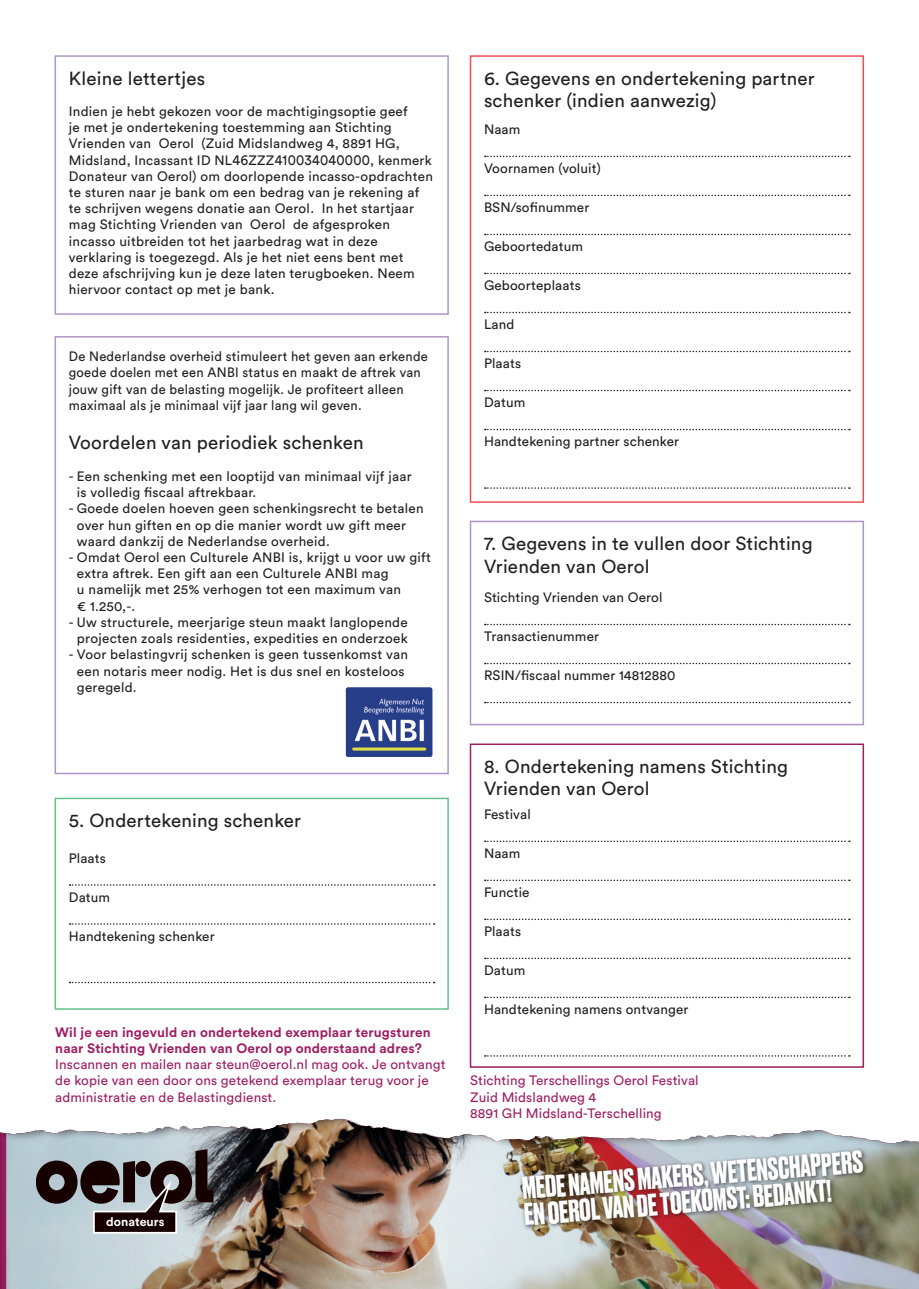
<style>
.page{position:relative;width:919px;height:1289px;background:#fff}
.page>*{position:absolute;margin:0;border:0;box-sizing:border-box;transform-origin:0 0}
.t1{font:700 29.55px/26.1px "Druk";color:#fff}
.t2{font:18.75px/22.5px "Circular Std";letter-spacing:.01em;color:#231f20}
.t3{font:13.5px/16.2px "Circular Std";letter-spacing:.02em;color:#231f20}
.t4{font:13.5px/16.2px "Circular Std";letter-spacing:.01em;color:#9e1f62}
.t5{font:13.5px/16.2px "Circular Std";letter-spacing:.02em;color:#231f20;scale:.96 1}
.t6{font:700 13.5px/16.2px "Circular Std";letter-spacing:.01em;color:#9e1f62}
.t7{font:700 12.45px "Circular Std";color:#fff}
.s1{font-size:14.85px}
</style>
<div class="page">
<div style="left:0;top:1117px;width:918px;height:171px;background:#231f20;opacity:.75"></div>
<div style="left:55px;top:55px;width:394px;height:260px;border:2px solid #b096c7"></div>
<div style="left:55px;top:336px;width:394px;height:438px;border:2px solid #b096c7"></div>
<svg style="left:70px;top:884px;width:364px;height:1px"></svg>
<svg style="left:70px;top:923px;width:364px;height:1px"></svg>
<svg style="left:70px;top:981px;width:364px;height:2px"></svg>
<div style="left:55px;top:797px;width:394px;height:212px;border:2px solid #65c189"></div>
<svg style="left:484px;top:156px;width:365px;height:1px"></svg>
<svg style="left:484px;top:195px;width:365px;height:1px"></svg>
<svg style="left:484px;top:234px;width:365px;height:1px"></svg>
<svg style="left:484px;top:273px;width:365px;height:1px"></svg>
<svg style="left:484px;top:312px;width:365px;height:1px"></svg>
<svg style="left:484px;top:351px;width:365px;height:1px"></svg>
<svg style="left:484px;top:390px;width:365px;height:1px"></svg>
<svg style="left:484px;top:429px;width:365px;height:1px"></svg>
<svg style="left:484px;top:487px;width:365px;height:2px"></svg>
<div style="left:469px;top:55px;width:395px;height:448px;border:2px solid #ef4d56"></div>
<svg style="left:484px;top:623px;width:365px;height:2px"></svg>
<svg style="left:484px;top:662px;width:365px;height:2px"></svg>
<svg style="left:484px;top:701px;width:365px;height:2px"></svg>
<div style="left:469px;top:520px;width:395px;height:205px;border:2px solid #b096c7"></div>
<svg style="left:484px;top:840px;width:365px;height:2px"></svg>
<svg style="left:484px;top:879px;width:365px;height:2px"></svg>
<svg style="left:484px;top:918px;width:365px;height:2px"></svg>
<svg style="left:484px;top:957px;width:365px;height:2px"></svg>
<svg style="left:484px;top:996px;width:365px;height:2px"></svg>
<svg style="left:484px;top:1055px;width:365px;height:1px"></svg>
<div style="left:469px;top:743px;width:395px;height:324px;border:2px solid #9e1f62"></div>
<img style="left:345px;top:688px;width:88px;height:68px">
<svg style="left:36px;top:1149px;width:177px;height:85px;background:#737175"></svg>
<div style="left:518px;top:1147px;width:350px;height:83px;background:#231f20;opacity:.75"></div>
<h2 class="t2" style="left:69px;top:67px;width:138px">Kleine lettertjes</h2>
<p class="t3" style="left:69px;top:103px;width:365px">Indien je hebt gekozen voor de machtigingsoptie geef<br>je met je ondertekening toestemming aan Stichting Vrienden van Oerol (Zuid Midslandweg 4, 8891 HG, Midsland, Incassant ID NL<span class="s1">46</span>ZZZ<span class="s1">410034040000</span>, kenmerk Donateur van Oerol) om doorlopende incasso-opdrachten te sturen naar je bank om een bedrag van je rekening af te schrijven wegens donatie aan Oerol. In het startjaar mag Stichting Vrienden van Oerol de afgesproken incasso uitbreiden tot het jaarbedrag wat in deze verklaring is toegezegd. Als je het niet eens bent met deze afschrijving kun je deze laten terugboeken. Neem hiervoor contact op met je bank.</p>
<p class="t5" style="left:69px;top:348px;width:375px">De Nederlandse overheid stimuleert het geven aan erkende goede doelen met een ANBI status en maakt de aftrek van jouw gift van de belasting mogelijk. Je profiteert alleen maximaal als je minimaal vijf jaar lang wil geven.</p>
<h2 class="t2" style="left:69px;top:430px;width:296px">Voordelen van periodiek schenken</h2>
<p class="t3" style="left:77px;top:468px;width:336px;text-indent:-8px">- Een schenking met een looptijd van minimaal vijf jaar is volledig fiscaal aftrekbaar.</p>
<p class="t3" style="left:77px;top:500px;width:348px;text-indent:-8px">- Goede doelen hoeven geen schenkingsrecht te betalen over hun giften en op die manier wordt uw gift meer waard dankzij de Nederlandse overheid.</p>
<p class="t3" style="left:77px;top:549px;width:355px;text-indent:-8px">- Omdat Oerol een Culturele ANBI is, krijgt u voor uw gift extra aftrek. Een gift aan een Culturele ANBI mag<br>u namelijk met 25% verhogen tot een maximum van<br>€ 1.250,-.</p>
<p class="t3" style="left:69px;top:614px;width:340px;text-align:right">- Uw structurele, meerjarige steun maakt langlopende projecten zoals residenties, expedities en onderzoek</p>
<p class="t3" style="left:77px;top:646px;width:333px;text-indent:-8px">- Voor belastingvrij schenken is geen tussenkomst van een notaris meer nodig. Het is dus snel en kosteloos geregeld.</p>
<h2 class="t2" style="left:484px;top:67px;width:332px">6. Gegevens en ondertekening partner schenker (indien aanwezig)</h2>
<p class="t3" style="left:484px;top:121px;width:38px">Naam</p>
<p class="t3" style="left:484px;top:160px;width:118px">Voornamen (voluit)</p>
<p class="t3" style="left:484px;top:199px;width:107px">BSN/sofinummer</p>
<p class="t3" style="left:484px;top:238px;width:101px">Geboortedatum</p>
<p class="t3" style="left:484px;top:277px;width:98px">Geboorteplaats</p>
<p class="t3" style="left:484px;top:316px;width:32px">Land</p>
<p class="t3" style="left:484px;top:355px;width:39px">Plaats</p>
<p class="t3" style="left:484px;top:394px;width:43px">Datum</p>
<p class="t3" style="left:484px;top:433px;width:197px">Handtekening partner schenker</p>
<h2 class="t2" style="left:484px;top:532px;width:330px">7. Gegevens in te vullen door Stichting<br>Vrienden van Oerol</h2>
<p class="t3" style="left:484px;top:589px;width:180px">Stichting Vrienden van Oerol</p>
<p class="t3" style="left:484px;top:628px;width:117px">Transactienummer</p>
<p class="t3" style="left:484px;top:667px;width:193px">RSIN/fiscaal nummer 14812880</p>
<h2 class="t2" style="left:69px;top:809px;width:234px">5. Ondertekening schenker</h2>
<p class="t3" style="left:69px;top:849px;width:39px">Plaats</p>
<p class="t3" style="left:69px;top:888px;width:43px">Datum</p>
<p class="t3" style="left:69px;top:927px;width:147px">Handtekening schenker</p>
<p class="t6" style="left:55px;top:1023px;width:377px">Wil je een ingevuld en ondertekend exemplaar terugsturen naar Stichting Vrienden van Oerol op onderstaand adres?</p>
<p class="t4" style="left:55px;top:1056px;width:392px">Inscannen en mailen naar steun@oerol.nl mag ook. Je ontvangt de kopie van een door ons getekend exemplaar terug voor je administratie en de Belastingdienst.</p>
<p class="t7" style="left:106px;top:1213px;width:60px">donateurs</p>
<h2 class="t2" style="left:484px;top:755px;width:305px">8. Ondertekening namens Stichting<br>Vrienden van Oerol</h2>
<p class="t3" style="left:484px;top:806px;width:48px">Festival</p>
<p class="t3" style="left:484px;top:845px;width:38px">Naam</p>
<p class="t3" style="left:484px;top:884px;width:47px">Functie</p>
<p class="t3" style="left:484px;top:923px;width:39px">Plaats</p>
<p class="t3" style="left:484px;top:962px;width:43px">Datum</p>
<p class="t3" style="left:484px;top:1001px;width:206px">Handtekening namens ontvanger</p>
<p class="t4" style="left:470px;top:1072px;width:230px">Stichting Terschellings Oerol Festival<br>Zuid Midslandweg 4<br>8891 GH Midsland-Terschelling</p>
<h1 class="t1" style="left:521px;top:1175px;width:343px;rotate:-5deg">MEDE NAMENS MAKERS, WETENSCHAPPERS<br>EN OEROL VAN DE TOEKOMST: BEDANKT!</h1>
</div>
